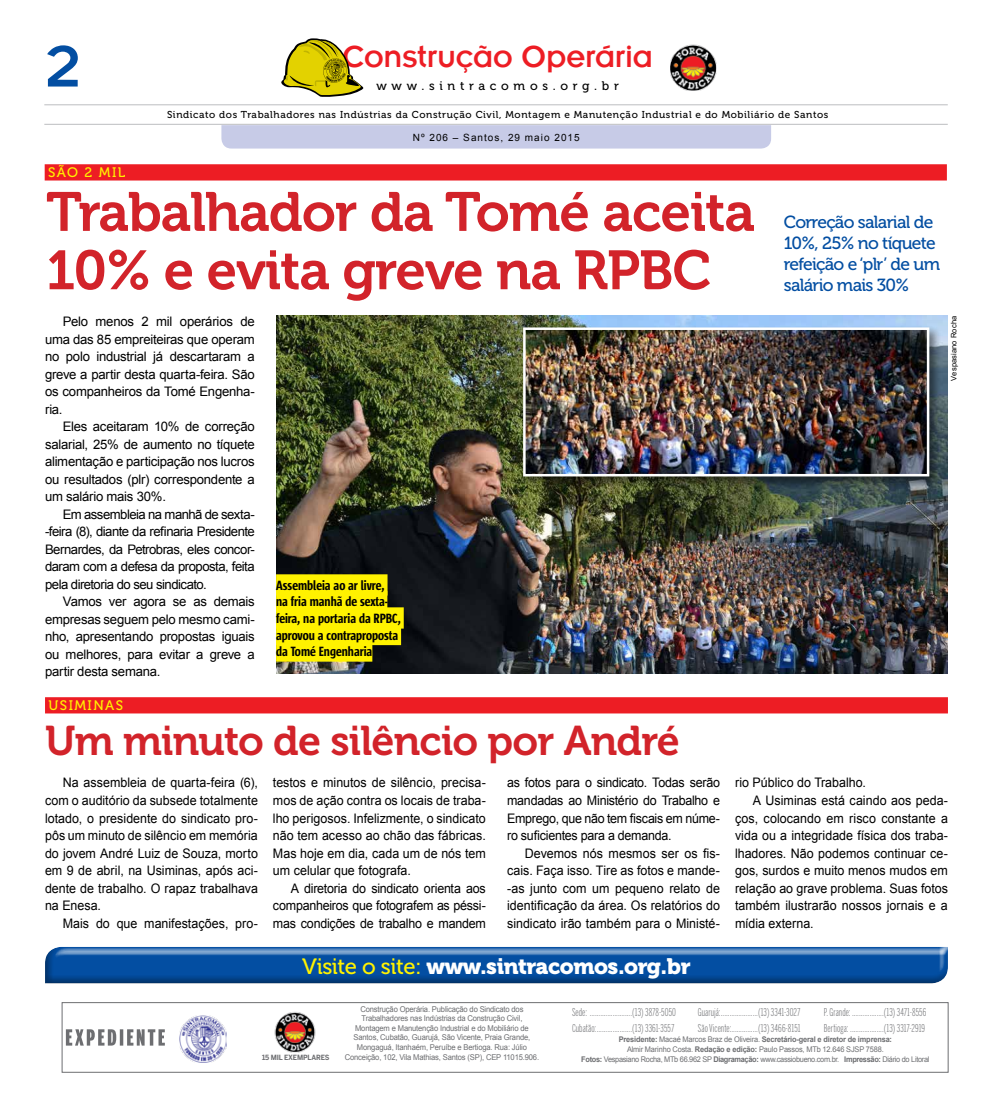
<style>
.page{position:relative;width:993px;height:1117px;background:#fff}
.page>*{position:absolute;margin:0;border:0;box-sizing:border-box;transform-origin:0 0}
.t1{font:60.25px "Emblem";color:#034ea2}
.t2{font:54.88px/58.4px "Museo 700";letter-spacing:-.02em;color:#d2232a}
.t3{font:41.25px "Museo 700";letter-spacing:-.02em;color:#d2232a}
.t4{font:31.25px "Emblem";letter-spacing:-.01em;color:#ed1d24}
.t5{font:22.12px "Museo 900";letter-spacing:-.02em;color:#fff}
.t6{font:17.5px/21px "Museo 500";letter-spacing:-.04em;color:#034ea2}
.t7{font:600 13.75px/16.5px "Sun Sans Condensed";color:#000}
.t8{font:13.75px "Museo 500";letter-spacing:.1em;color:#fff200}
.t9{font:13.12px/17.5px "Arial";letter-spacing:-.005em;color:#000;text-align:justify;scale:.95 1}
.t10{font:13.12px/17.5px "Arial";letter-spacing:-.005em;color:#000;text-align:justify}
.t11{font:12.38px "Museo 500";letter-spacing:.38em;color:#000}
.t12{font:300 10.75px/15.8px "Benton Sans Extra Comp";letter-spacing:.01em;color:#6d6e71}
.t13{font:10px "Museo 500";letter-spacing:.06em;color:#000}
.t14{font:10px "Arial";letter-spacing:.1em;color:#000}
.t15{font:8px/9.6px "Arial";letter-spacing:-.02em;color:#6d6e71;text-align:center;scale:.95 1}
.t16{font:7.75px/10.2px "Arial";letter-spacing:-.04em;color:#6d6e71;text-align:center;scale:.95 1}
.t17{font:7.5px "Arial";letter-spacing:.02em;color:#000}
.t18{font:700 7.12px "Benton Sans";letter-spacing:-.02em;color:#6d6e71;scale:.95 1}
.s1{font-family:"Museo 500";color:#fff200}
.s2{font-weight:700}
</style>
<div class="page">
<img style="left:670px;top:44px;width:46px;height:46px">
<hr style="left:44px;top:124px;width:903px;height:1px;background:#bcbec0">
<hr style="left:44px;top:104px;width:903px;height:1px;background:#bcbec0">
<div style="left:221px;top:125px;width:549px;height:23px;background:#c7cbe7"></div>
<svg style="left:281px;top:38px;width:82px;height:59px"></svg>
<img style="left:276px;top:315px;width:671px;height:358px">
<svg style="left:66px;top:1029px;width:99px;height:16px"></svg>
<img style="left:179px;top:1015px;width:47px;height:46px">
<img style="left:274px;top:1012px;width:42px;height:40px">
<div style="left:62px;top:1002px;width:886px;height:70px;border:1px solid #6d6e71"></div>
<div style="left:45px;top:164px;width:901px;height:16px;background:#ed1d24"></div>
<div style="left:44px;top:944px;width:904px;height:39px;background:#000;opacity:.75"></div>
<div style="left:45px;top:697px;width:902px;height:16px;background:#ed1d24"></div>
<div style="left:276px;top:574px;width:111px;height:21px;background:#fff200"></div>
<div style="left:276px;top:590px;width:111px;height:22px;background:#fff200"></div>
<div style="left:276px;top:607px;width:127px;height:21px;background:#fff200"></div>
<div style="left:276px;top:623px;width:125px;height:22px;background:#fff200"></div>
<div style="left:276px;top:640px;width:96px;height:21px;background:#fff200"></div>
<div style="left:520px;top:325px;width:421px;height:164px;background:#000;opacity:.5"></div>
<img style="left:526px;top:330px;width:400px;height:143px">
<div style="left:523px;top:327px;width:406px;height:149px;border:2px solid #fff"></div>
<h1 class="t1" style="left:45px;top:36px;width:37px">2</h1>
<h3 class="t4" style="left:342px;top:41px;width:312px">Construção Operária</h3>
<p class="t11" style="left:376px;top:78px;width:244px">www.sintracomos.org.br</p>
<p class="t13" style="left:167px;top:109px;width:662px">Sindicato dos Trabalhadores nas Indústrias da Construção Civil, Montagem e Manutenção Industrial e do Mobiliário de Santos</p>
<p class="t14" style="left:412px;top:130px;width:168px">Nº 206 – Santos, 29 maio 2015</p>
<p class="t8" style="left:48px;top:165px;width:79px">SÃO 2 MIL</p>
<h2 class="t2" style="left:46px;top:183px;width:710px">Trabalhador da Tomé aceita<br>10% e evita greve na RPBC</h2>
<h3 class="t6" style="left:783px;top:211px;width:158px">Correção salarial de<br>10%, 25% no tíquete refeição e ‘plr’ de um salário mais 30%</h3>
<p class="t10" style="left:45px;top:313px;width:211px;text-indent:18px">Pelo menos 2 mil operários de uma das 85 empreiteiras que operam no polo industrial já descartaram a greve a partir desta quarta-feira. São os companheiros da Tomé Engenha&shy;ria.</p>
<p class="t10" style="left:45px;top:418px;width:211px;text-indent:18px">Eles aceitaram 10% de correção salarial, 25% de aumento no tíquete alimentação e participação nos lucros ou resultados (plr) correspondente a um salário mais 30%.</p>
<p class="t10" style="left:45px;top:505px;width:211px;text-indent:18px">Em assembleia na manhã de sexta--feira (8), diante da refinaria Presidente Bernardes, da Petrobras, eles concor&shy;daram com a defesa da proposta, feita pela diretoria do seu sindicato.</p>
<p class="t10" style="left:45px;top:593px;width:211px;text-indent:18px">Vamos ver agora se as demais empresas seguem pelo mesmo cami&shy;nho, apresentando propostas iguais ou melhores, para evitar a greve a partir desta semana.</p>
<p class="t8" style="left:49px;top:697px;width:76px">USIMINAS</p>
<h3 class="t3" style="left:45px;top:718px;width:636px">Um minuto de silêncio por André</h3>
<p class="t9" style="left:45px;top:774px;width:225px;text-indent:18px">Na assembleia de quarta-feira (6), com o auditório da subsede totalmente lotado, o presidente do sindicato pro&shy;pôs um minuto de silêncio em memória do jovem André Luiz de Souza, morto em 9 de abril, na Usiminas, após aci&shy;dente de trabalho. O rapaz trabalhava na Enesa.</p>
<p class="t9" style="left:63px;top:914px;width:207px">Mais do que manifestações, pro-</p>
<p class="t7" style="left:276px;top:577px;width:126px">Assembleia ao ar livre,<br>na fria manhã de sexta&shy;feira, na portaria da RPBC, aprovou a contraproposta da Tomé Engenharia</p>
<p class="t9" style="left:507px;top:774px;width:225px">as fotos para o sindicato. Todas serão mandadas ao Ministério do Trabalho e Emprego, que não tem fiscais em núme&shy;ro suficientes para a demanda.</p>
<p class="t9" style="left:507px;top:844px;width:225px;text-indent:18px">Devemos nós mesmos ser os fis&shy;cais. Faça isso. Tire as fotos e mande--as junto com um pequeno relato de identificação da área. Os relatórios do sindicato irão também para o Ministé-</p>
<p class="t9" style="left:273px;top:774px;width:225px">testos e minutos de silêncio, precisa&shy;mos de ação contra os locais de traba&shy;lho perigosos. Infelizmente, o sindicato não tem acesso ao chão das fábricas.<br>Mas hoje em dia, cada um de nós tem um celular que fotografa.</p>
<p class="t9" style="left:273px;top:879px;width:225px;text-indent:18px">A diretoria do sindicato orienta aos companheiros que fotografem as péssi&shy;mas condições de trabalho e mandem</p>
<h3 class="t5" style="left:302px;top:953px;width:390px"><span class="s1">Visite o site:</span> www.sintracomos.org.br</h3>
<p class="t17" style="left:948px;top:380px;width:66px;rotate:-90deg">Vespasiano Rocha</p>
<p class="t9" style="left:734px;top:774px;width:139px">rio Público do Trabalho.</p>
<p class="t9" style="left:752px;top:791px;width:207px">A Usiminas está caindo aos peda-</p>
<p class="t9" style="left:734px;top:809px;width:225px">ços, colocando em risco constante a</p>
<p class="t9" style="left:734px;top:826px;width:225px">vida ou a integridade física dos traba-</p>
<p class="t9" style="left:734px;top:844px;width:225px">lhadores. Não podemos continuar ce-</p>
<p class="t9" style="left:734px;top:861px;width:225px">gos, surdos e muito menos mudos em</p>
<p class="t9" style="left:734px;top:879px;width:225px">relação ao grave problema. Suas fotos</p>
<p class="t9" style="left:734px;top:896px;width:225px">também ilustrarão nossos jornais e a</p>
<p class="t9" style="left:734px;top:914px;width:84px">mídia externa.</p>
<p class="t18" style="left:262px;top:1052px;width:73px">15 MIL EXEMPLARES</p>
<p class="t15" style="left:345px;top:1003px;width:206px">Construção Operária. Publicação do Sindicato dos Trabalhadores nas Indústrias da Construção Civil, Montagem e Manutenção Industrial e do Mobiliário de Santos, Cubatão, Guarujá, São Vicente, Praia Grande, Mongaguá, Itanhaém, Peruíbe e Bertioga. Rua: Júlio Conceição, 102, Vila Mathias, Santos (SP), CEP 11015.906.</p>
<p class="t12" style="left:572px;top:1004px;width:105px">Sede: ........................(13) 3878-5050<br>Cubatão:....................(13) 3361-3557</p>
<p class="t12" style="left:697px;top:1004px;width:104px">Guarujá:.....................(13) 3341-3027<br>São Vicente:...............(13) 3466-8151</p>
<p class="t12" style="left:823px;top:1004px;width:104px">P. Grande: ..................(13) 3471-8556<br>Bertioga: ...................(13) 3317-2919</p>
<p class="t16" style="left:581px;top:1033px;width:368px"><span class="s2">Presidente:</span> Macaé Marcos Braz de Oliveira. <span class="s2">Secretário-geral e diretor de imprensa:<br></span>Almir Marinho Costa. <span class="s2">Redação e edição:</span> Paulo Passos, MTb 12.646 SJSP 7588.<br><span class="s2">Fotos:</span> Vespasiano Rocha, MTb 66.962 SP <span class="s2">Diagramação:</span> www.cassiobueno.com.br. <span class="s2">Impressão:</span> Diário do Litoral</p>
</div>
